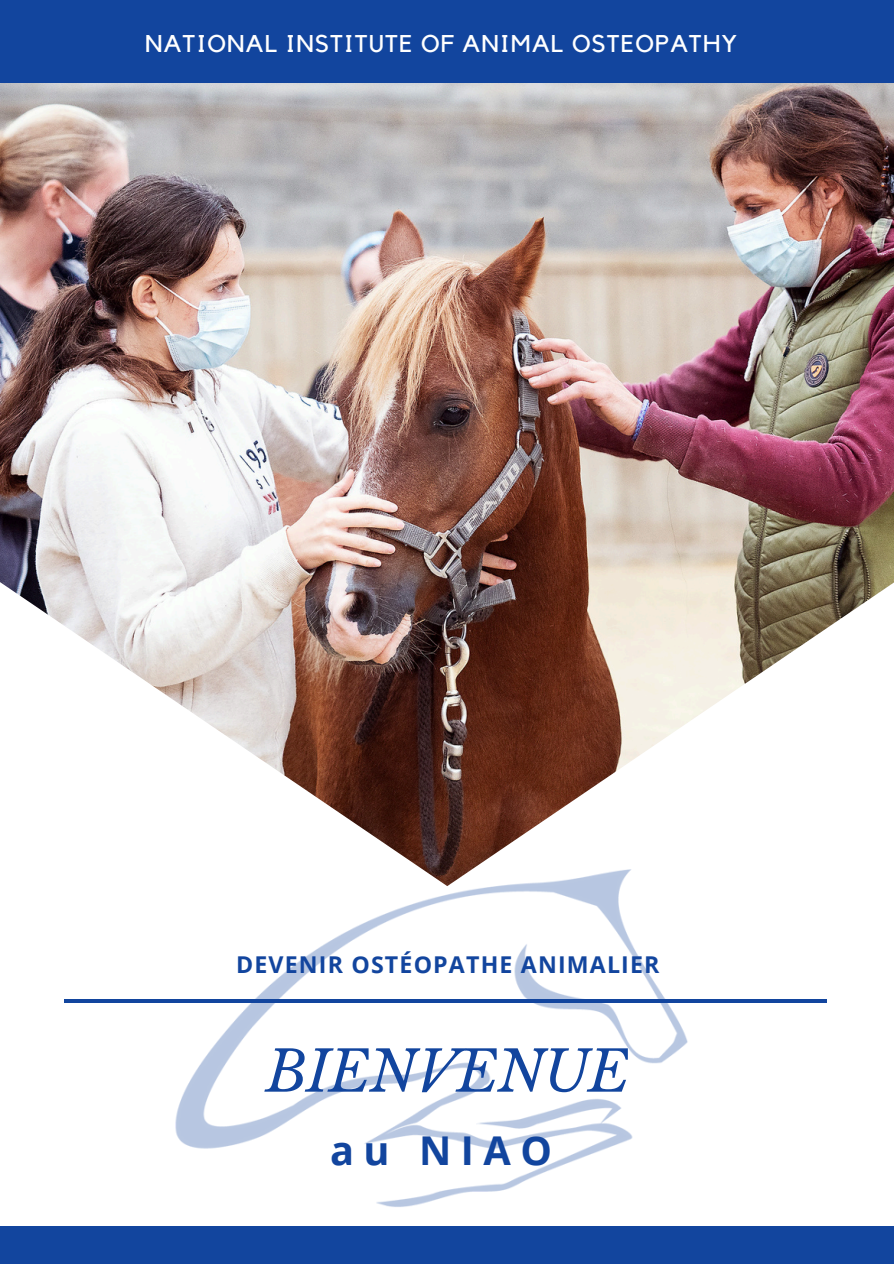
<style>
.page{position:relative;width:894px;height:1264px;background:#fff}
.page>*{position:absolute;margin:0;border:0;box-sizing:border-box;transform-origin:0 0}
.t1{font:italic 56.25px "Libre Baskerville";letter-spacing:-.02em;color:#12459e}
.t2{font:700 39.75px "Open Sans";letter-spacing:.24em;color:#12459e}
.t3{font:24.15px "Kollektif";letter-spacing:.05em;color:#fff}
.t4{font:700 23.1px "Open Sans";letter-spacing:.05em;color:#12459e}
</style>
<div class="page">
<img style="left:0;top:83px;width:893px;height:679px">
<div style="left:0;top:0;width:893px;height:83px;background:#12459e"></div>
<div style="left:0;top:1226px;width:893px;height:37px;background:#12459e"></div>
<img style="left:155px;top:762px;width:551px;height:445px">
<hr style="left:64px;top:999px;width:762px;height:3px;background:#12459e">
<p class="t3" style="left:145px;top:32px;width:593px">NATIONAL INSTITUTE OF ANIMAL OSTEOPATHY</p>
<p class="t4" style="left:236px;top:948px;width:425px">DEVENIR OSTÉOPATHE ANIMALIER</p>
<p class="t1" style="left:266px;top:1037px;width:365px">BIENVENUE</p>
<h3 class="t2" style="left:330px;top:1122px;width:223px">au NIAO</h3>
</div>
